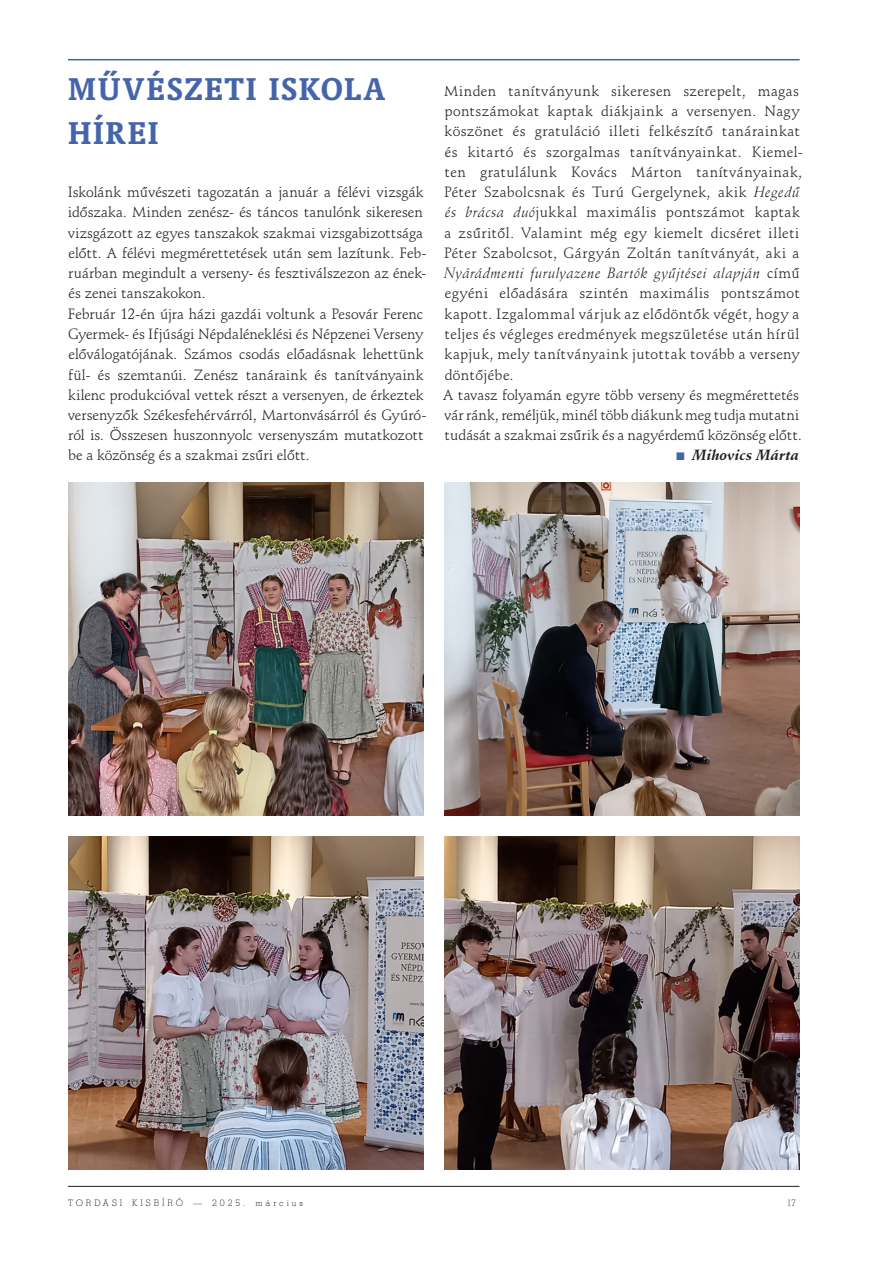
<style>
.page{position:relative;width:893px;height:1263px;background:#fff}
.page>*{position:absolute;margin:0;border:0;box-sizing:border-box;transform-origin:0 0}
.t1{font:700 36px/43.2px "Oranda PFL";letter-spacing:.06em;color:#4465ab}
.t2{font:14.55px/20.2px "Schneidler PFL";letter-spacing:.01em;color:#231f20}
.t3{font:italic 700 14.55px "Schneidler PFL";letter-spacing:.005em;color:#231f20}
.t4{font:9px "Stymie Lt PFL";letter-spacing:.315em;color:#231f20}
.s1{font-style:italic}
</style>
<div class="page">
<hr style="left:68px;top:1186px;width:731px;height:1px;background:#231f20">
<hr style="left:68px;top:59px;width:731px;height:1px;background:#4465ab">
<img style="left:68px;top:483px;width:355px;height:332px">
<img style="left:444px;top:483px;width:355px;height:332px">
<img style="left:68px;top:837px;width:355px;height:332px">
<img style="left:444px;top:837px;width:355px;height:332px">
<h1 class="t1" style="left:69px;top:67px;width:318px">MŰVÉSZETI ISKOLA<br>HÍREI</h1>
<p class="t2" style="left:68px;top:182px;width:360px">Iskolánk művészeti tagozatán a január a félévi vizsgák időszaka. Minden zenész- és táncos tanulónk sikeresen vizsgázott az egyes tanszakok szakmai vizsgabizottsága előtt. A félévi megmérettetések után sem lazítunk. Feb&shy;ruárban megindult a verseny- és fesztiválszezon az ének&shy;és zenei tanszakokon.<br>Február 12-én újra házi gazdái voltunk a Pesovár Ferenc Gyermek- és Ifjúsági Népdaléneklési és Népzenei Verseny előválogatójának. Számos csodás előadásnak lehettünk fül- és szemtanúi. Zenész tanáraink és tanítványaink kilenc produkcióval vettek részt a versenyen, de érkeztek versenyzők Székesfehérvárról, Martonvásárról és Gyúró&shy;ról is. Összesen huszonnyolc versenyszám mutatkozott be a közönség és a szakmai zsűri előtt.</p>
<p class="t2" style="left:443px;top:81px;width:361px">Minden tanítványunk sikeresen szerepelt, magas pontszámokat kaptak diákjaink a versenyen. Nagy köszönet és gratuláció illeti felkészítő tanárainkat és kitartó és szorgalmas tanítványainkat. Kiemel&shy;ten gratulálunk Kovács Márton tanítványainak, Péter Szabolcsnak és Turú Gergelynek, akik <span class="s1">Hegedű és brácsa duó</span>jukkal maximális pontszámot kaptak a zsűritől. Valamint még egy kiemelt dicséret illeti Péter Szabolcsot, Gárgyán Zoltán tanítványát, aki a <span class="s1">Nyárádmenti furulyazene Bartók gyűjtései alapján</span> című egyéni előadására szintén maximális pontszámot kapott. Izgalommal várjuk az elődöntők végét, hogy a teljes és végleges eredmények megszületése után hírül kapjuk, mely tanítványaink jutottak tovább a verseny döntőjébe.<br>A tavasz folyamán egyre több verseny és megmérettetés vár ránk, reméljük, minél több diákunk meg tudja mutatni tudását a szakmai zsűrik és a nagyérdemű közönség előtt.</p>
<p class="t3" style="left:693px;top:446px;width:108px">Mihovics Márta</p>
<p class="t4" style="left:68px;top:1198px;width:237px">TORDASI KISBÍRÓ — 2025. március</p>
<p class="t4" style="left:787px;top:1198px;width:11px">17</p>
</div>
